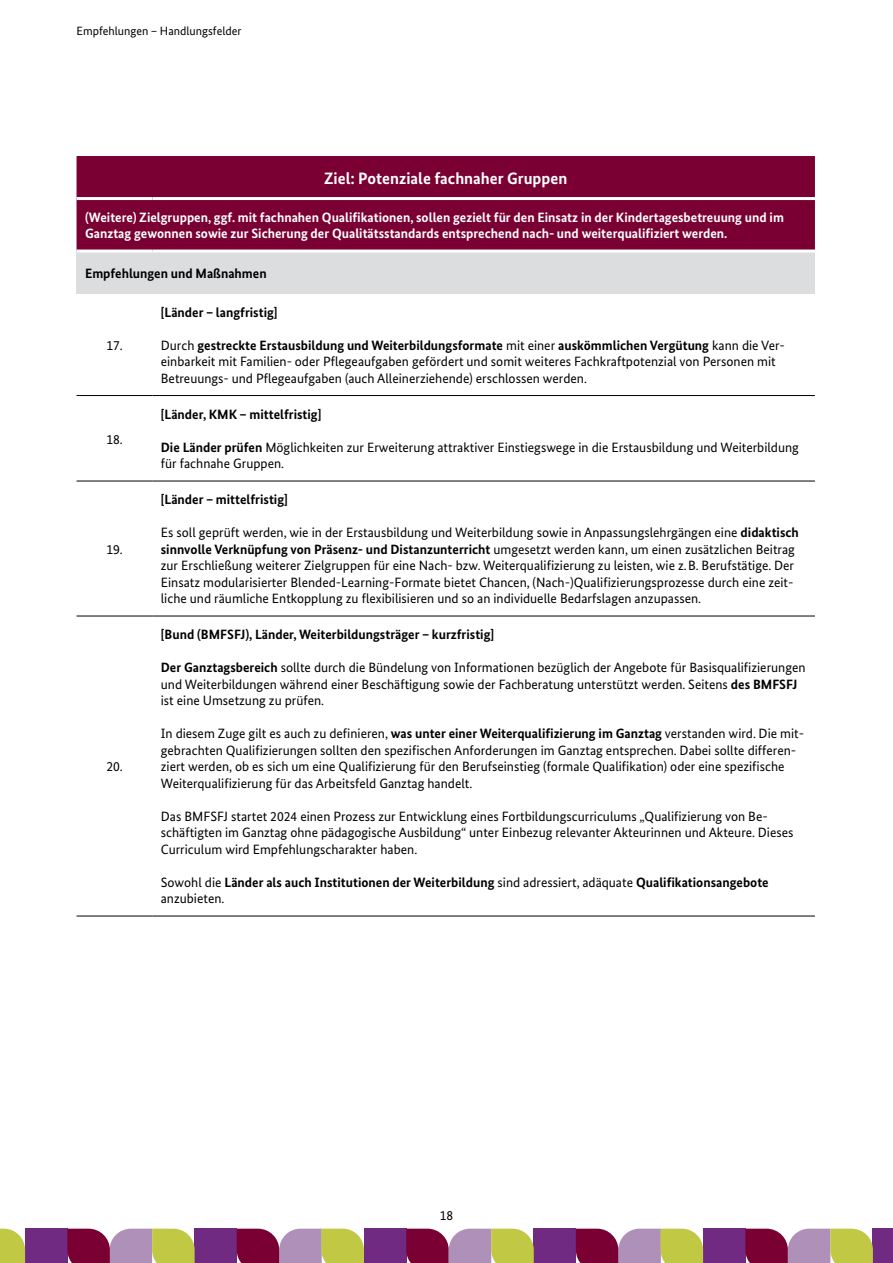
<style>
.page{position:relative;width:893px;height:1263px;background:#fff}
.page>*{position:absolute;margin:0;border:0;box-sizing:border-box;transform-origin:0 0}
.Tabelle_Tabelle_Kopf_schwarz{font:700 16.5px "Bundes Sans";color:#fff}
.Tabelle_Tabelle_Fließtext{font:13.5px/16.5px "Bundes Sans";color:#000}
.Tabelle_Tabelle_Fließtext-2{font:700 13.5px/16.5px "Bundes Sans";color:#000}
.Tabelle_Tabellen_Zwischenüberschrift_sch{font:700 13.5px/16.5px "Bundes Sans";color:#fff}
.Tabelle_Tabellen_Zwischenüberschrift_sch-2{font:700 13.5px "Bundes Sans";color:#000}
.Kapitel_Fließ_zentriert{font:13.5px "Bundes Sans";color:#000}
.t1{font:12px "Bundes Sans";color:#000}
.s1{font-weight:700}
.s2{font-weight:400}
</style>
<div class="page">
<div style="left:25px;top:1229px;width:43px;height:34px;background:#702a82"></div>
<div style="left:194px;top:1229px;width:43px;height:34px;background:#702a82"></div>
<svg style="left:67px;top:1229px;width:128px;height:34px;background:#a87b70"></svg>
<svg style="left:0;top:1229px;width:25px;height:34px"></svg>
<div style="left:364px;top:1229px;width:42px;height:34px;background:#702a82"></div>
<svg style="left:237px;top:1229px;width:127px;height:34px;background:#a97d70"></svg>
<div style="left:533px;top:1229px;width:43px;height:34px;background:#702a82"></div>
<svg style="left:406px;top:1229px;width:128px;height:34px;background:#a87b70"></svg>
<div style="left:703px;top:1229px;width:43px;height:34px;background:#702a82"></div>
<svg style="left:576px;top:1229px;width:127px;height:34px;background:#a97c70"></svg>
<div style="left:873px;top:1229px;width:20px;height:34px;background:#702a82"></div>
<svg style="left:745px;top:1229px;width:128px;height:34px;background:#a87b70"></svg>
<div style="left:77px;top:156px;width:738px;height:93px;background:#7a0033"></div>
<div style="left:77px;top:251px;width:738px;height:43px;background:#dcddde"></div>
<hr style="left:77px;top:481px;width:75px;height:1px;background:#000">
<hr style="left:152px;top:481px;width:663px;height:1px;background:#000">
<hr style="left:77px;top:616px;width:75px;height:1px;background:#000">
<hr style="left:152px;top:616px;width:663px;height:1px;background:#000">
<hr style="left:77px;top:916px;width:75px;height:1px;background:#000">
<hr style="left:152px;top:916px;width:663px;height:1px;background:#000">
<hr style="left:77px;top:395px;width:75px;height:1px;background:#000">
<hr style="left:152px;top:395px;width:663px;height:1px;background:#000">
<hr style="left:77px;top:197px;width:75px;height:3px;background:#fff">
<hr style="left:152px;top:197px;width:663px;height:3px;background:#fff">
<hr style="left:77px;top:249px;width:75px;height:3px;background:#fff">
<hr style="left:152px;top:249px;width:663px;height:3px;background:#fff">
<p class="t1" style="left:77px;top:24px;width:166px">Empfehlungen – Handlungsfelder</p>
<p class="Tabelle_Tabelle_Kopf_schwarz" style="left:324px;top:168px;width:245px">Ziel: Potenziale fachnaher Gruppen</p>
<p class="Tabelle_Tabellen_Zwischenüberschrift_sch" style="left:85px;top:209px;width:700px">(Weitere) Zielgruppen, ggf. mit fachnahen Qualifikationen, sollen gezielt für den Einsatz in der Kindertagesbetreuung und im<br>Ganztag gewonnen sowie zur Sicherung der Qualitätsstandards entsprechend nach- und weiterqualifiziert werden.</p>
<p class="Tabelle_Tabellen_Zwischenüberschrift_sch-2" style="left:85px;top:265px;width:183px">Empfehlungen und Maßnahmen</p>
<p class="Kapitel_Fließ_zentriert" style="left:106px;top:337px;width:18px">17.</p>
<p class="Kapitel_Fließ_zentriert" style="left:106px;top:431px;width:18px">18.</p>
<p class="Kapitel_Fließ_zentriert" style="left:106px;top:541px;width:18px">19.</p>
<p class="Kapitel_Fließ_zentriert" style="left:106px;top:759px;width:18px">20.</p>
<p class="Tabelle_Tabelle_Fließtext-2" style="left:161px;top:304px;width:118px">[Länder – langfristig]</p>
<p class="Tabelle_Tabelle_Fließtext" style="left:161px;top:337px;width:625px">Durch <span class="s1">gestreckte Erstausbildung und Weiterbildungsformate</span> mit einer <span class="s1">auskömmlichen Vergütung</span> kann die Ver&shy;einbarkeit mit Familien- oder Pflegeaufgaben gefördert und somit weiteres Fachkraftpotenzial von Personen mit<br>Betreuungs- und Pflegeaufgaben (auch Alleinerziehende) erschlossen werden.</p>
<p class="Tabelle_Tabelle_Fließtext-2" style="left:161px;top:406px;width:162px">[Länder, KMK – mittelfristig]</p>
<p class="Tabelle_Tabelle_Fließtext" style="left:161px;top:439px;width:640px"><span class="s1">Die Länder prüfen</span> Möglichkeiten zur Erweiterung attraktiver Einstiegswege in die Erstausbildung und Weiterbildung für fachnahe Gruppen.</p>
<p class="Tabelle_Tabelle_Fließtext-2" style="left:161px;top:491px;width:129px">[Länder – mittelfristig]</p>
<p class="Tabelle_Tabelle_Fließtext" style="left:161px;top:524px;width:640px">Es soll geprüft werden, wie in der Erstausbildung und Weiterbildung sowie in Anpassungslehrgängen eine <span class="s1">didaktisch sinnvolle Verknüpfung von Präsenz- und Distanzunterricht</span> umgesetzt werden kann, um einen zusätzlichen Beitrag zur Erschließung weiterer Zielgruppen für eine Nach- bzw. Weiterqualifizierung zu leisten, wie z.B. Berufstätige. Der Einsatz modularisierter Blended-Learning-Formate bietet Chancen, (Nach-)Qualifizierungsprozesse durch eine zeit&shy;liche und räumliche Entkopplung zu flexibilisieren und so an individuelle Bedarfslagen anzupassen.</p>
<p class="Tabelle_Tabelle_Fließtext-2" style="left:161px;top:626px;width:335px">[Bund (BMFSFJ), Länder, Weiterbildungsträger – kurzfristig]</p>
<p class="Tabelle_Tabelle_Fließtext" style="left:161px;top:659px;width:646px"><span class="s1">Der Ganztagsbereich</span> sollte durch die Bündelung von Informationen bezüglich der Angebote für Basisqualifizierungen und Weiterbildungen während einer Beschäftigung sowie der Fachberatung unterstützt werden. Seitens <span class="s1">des BMFSFJ </span>ist eine Umsetzung zu prüfen.</p>
<p class="Tabelle_Tabelle_Fließtext" style="left:161px;top:725px;width:645px">In diesem Zuge gilt es auch zu definieren, <span class="s1">was unter einer Weiterqualifizierung im Ganztag</span> verstanden wird. Die mit&shy;gebrachten Qualifizierungen sollten den spezifischen Anforderungen im Ganztag entsprechen. Dabei sollte differen&shy;ziert werden, ob es sich um eine Qualifizierung für den Berufseinstieg (formale Qualifikation) oder eine spezifische Weiterqualifizierung für das Arbeitsfeld Ganztag handelt.</p>
<p class="Tabelle_Tabelle_Fließtext" style="left:161px;top:808px;width:634px">Das BMFSFJ startet 2024 einen Prozess zur Entwicklung eines Fortbildungscurriculums „Qualifizierung von Be&shy;schäftigten im Ganztag ohne pädagogische Ausbildung“ unter Einbezug relevanter Akteurinnen und Akteure. Dieses<br>Curriculum wird Empfehlungscharakter haben.</p>
<p class="Tabelle_Tabelle_Fließtext-2" style="left:161px;top:874px;width:609px"><span class="s2">Sowohl die</span> Länder als auch Institutionen der Weiterbildung <span class="s2">sind adressiert, adäquate</span> Qualifikationsangebote <span class="s2">anzubieten.</span></p>
<p class="Tabelle_Tabelle_Fließtext" style="left:440px;top:1207px;width:15px">18</p>
</div>
